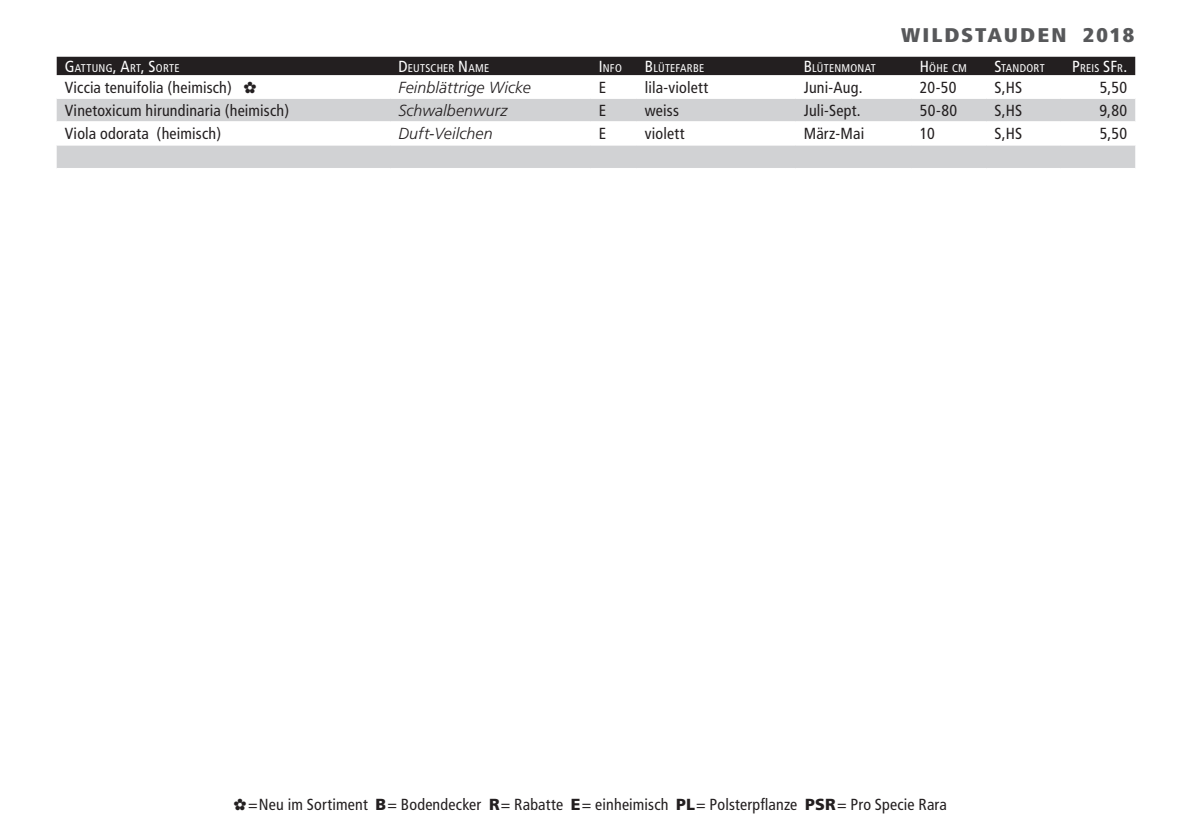
<style>
.page{position:relative;width:1191px;height:840px;background:#fff}
.page>*{position:absolute;margin:0;border:0;box-sizing:border-box;transform-origin:0 0}
.t1{font:900 condensed 19.8px "Frutiger";letter-spacing:.09em;color:#57585a;scale:1.11 1}
.table_body_text{font:condensed 16px "Frutiger";letter-spacing:.01em;color:#231f20}
.deutscher_name_style{font:italic 300 16px "Frutiger";letter-spacing:.005em;color:#231f20}
.table_head{font:condensed 11.2px "Frutiger";letter-spacing:.02em;color:#fff}
.s1{font-size:16px}
.s2{font-weight:900;font-stretch:normal}
</style>
<div class="page">
<div style="left:57px;top:57px;width:1078px;height:18px;background:#231f20"></div>
<svg style="left:57px;top:99px;width:1078px;height:69px;fill:#d1d2d4"></svg>
<hr style="left:57px;top:121px;width:333px;height:1px;background:#fff">
<hr style="left:390px;top:121px;width:201px;height:1px;background:#fff">
<hr style="left:591px;top:121px;width:46px;height:1px;background:#fff">
<hr style="left:637px;top:121px;width:158px;height:1px;background:#fff">
<hr style="left:795px;top:121px;width:117px;height:1px;background:#fff">
<hr style="left:912px;top:121px;width:74px;height:1px;background:#fff">
<hr style="left:986px;top:121px;width:74px;height:1px;background:#fff">
<hr style="left:1060px;top:121px;width:75px;height:1px;background:#fff">
<hr style="left:57px;top:145px;width:333px;height:1px;background:#fff">
<hr style="left:390px;top:145px;width:201px;height:1px;background:#fff">
<hr style="left:591px;top:145px;width:46px;height:1px;background:#fff">
<hr style="left:637px;top:145px;width:158px;height:1px;background:#fff">
<hr style="left:795px;top:145px;width:117px;height:1px;background:#fff">
<hr style="left:912px;top:145px;width:74px;height:1px;background:#fff">
<hr style="left:986px;top:145px;width:74px;height:1px;background:#fff">
<hr style="left:1060px;top:145px;width:75px;height:1px;background:#fff">
<p class="t1" style="left:901px;top:23px;width:211px">WILDSTAUDEN 2018</p>
<p class="table_head" style="left:65px;top:61px;width:116px"><span class="s1">G</span>ATTUNG<span class="s1">, A</span>RT<span class="s1">, S</span>ORTE</p>
<p class="table_head" style="left:398px;top:61px;width:92px"><span class="s1">D</span>EUTSCHER <span class="s1">N</span>AME</p>
<p class="table_head" style="left:599px;top:61px;width:25px"><span class="s1">I</span>NFO</p>
<p class="table_head" style="left:645px;top:61px;width:61px"><span class="s1">B</span>LÜTEFARBE</p>
<p class="table_head" style="left:803px;top:61px;width:74px"><span class="s1">B</span>LÜTENMONAT</p>
<p class="table_head" style="left:920px;top:61px;width:49px"><span class="s1">H</span>ÖHE CM</p>
<p class="table_head" style="left:994px;top:61px;width:52px"><span class="s1">S</span>TANDORT</p>
<p class="table_head" style="left:1072px;top:61px;width:57px"><span class="s1">P</span>REIS <span class="s1">SF</span>R<span class="s1">.</span></p>
<p class="table_body_text" style="left:65px;top:78px;width:194px">Viccia tenuifolia (heimisch) ✿</p>
<p class="deutscher_name_style" style="left:398px;top:78px;width:134px">Feinblättrige Wicke</p>
<p class="table_body_text" style="left:599px;top:78px;width:9px">E</p>
<p class="table_body_text" style="left:645px;top:78px;width:65px">lila-violett</p>
<p class="table_body_text" style="left:803px;top:78px;width:60px">Juni-Aug.</p>
<p class="table_body_text" style="left:920px;top:78px;width:38px">20-50</p>
<p class="table_body_text" style="left:994px;top:78px;width:30px">S,HS</p>
<p class="table_body_text" style="left:1099px;top:78px;width:29px">5,50</p>
<p class="table_body_text" style="left:65px;top:101px;width:226px">Vinetoxicum hirundinaria (heimisch)</p>
<p class="deutscher_name_style" style="left:398px;top:101px;width:111px">Schwalbenwurz</p>
<p class="table_body_text" style="left:599px;top:101px;width:9px">E</p>
<p class="table_body_text" style="left:645px;top:101px;width:36px">weiss</p>
<p class="table_body_text" style="left:803px;top:101px;width:58px">Juli-Sept.</p>
<p class="table_body_text" style="left:920px;top:101px;width:39px">50-80</p>
<p class="table_body_text" style="left:994px;top:101px;width:30px">S,HS</p>
<p class="table_body_text" style="left:1099px;top:101px;width:29px">9,80</p>
<p class="table_body_text" style="left:65px;top:124px;width:158px">Viola odorata (heimisch)</p>
<p class="deutscher_name_style" style="left:398px;top:125px;width:96px">Duft-Veilchen</p>
<p class="table_body_text" style="left:599px;top:124px;width:9px">E</p>
<p class="table_body_text" style="left:645px;top:124px;width:41px">violett</p>
<p class="table_body_text" style="left:803px;top:124px;width:62px">März-Mai</p>
<p class="table_body_text" style="left:920px;top:124px;width:16px">10</p>
<p class="table_body_text" style="left:994px;top:124px;width:30px">S,HS</p>
<p class="table_body_text" style="left:1099px;top:124px;width:29px">5,50</p>
<p class="table_body_text" style="left:234px;top:794px;width:714px">✿=Neu im Sortiment <span class="s2">B</span>= Bodendecker <span class="s2">R</span>= Rabatte <span class="s2">E</span>= einheimisch <span class="s2">PL</span>= Polsterpflanze <span class="s2">PSR</span>= Pro Specie Rara</p>
</div>
